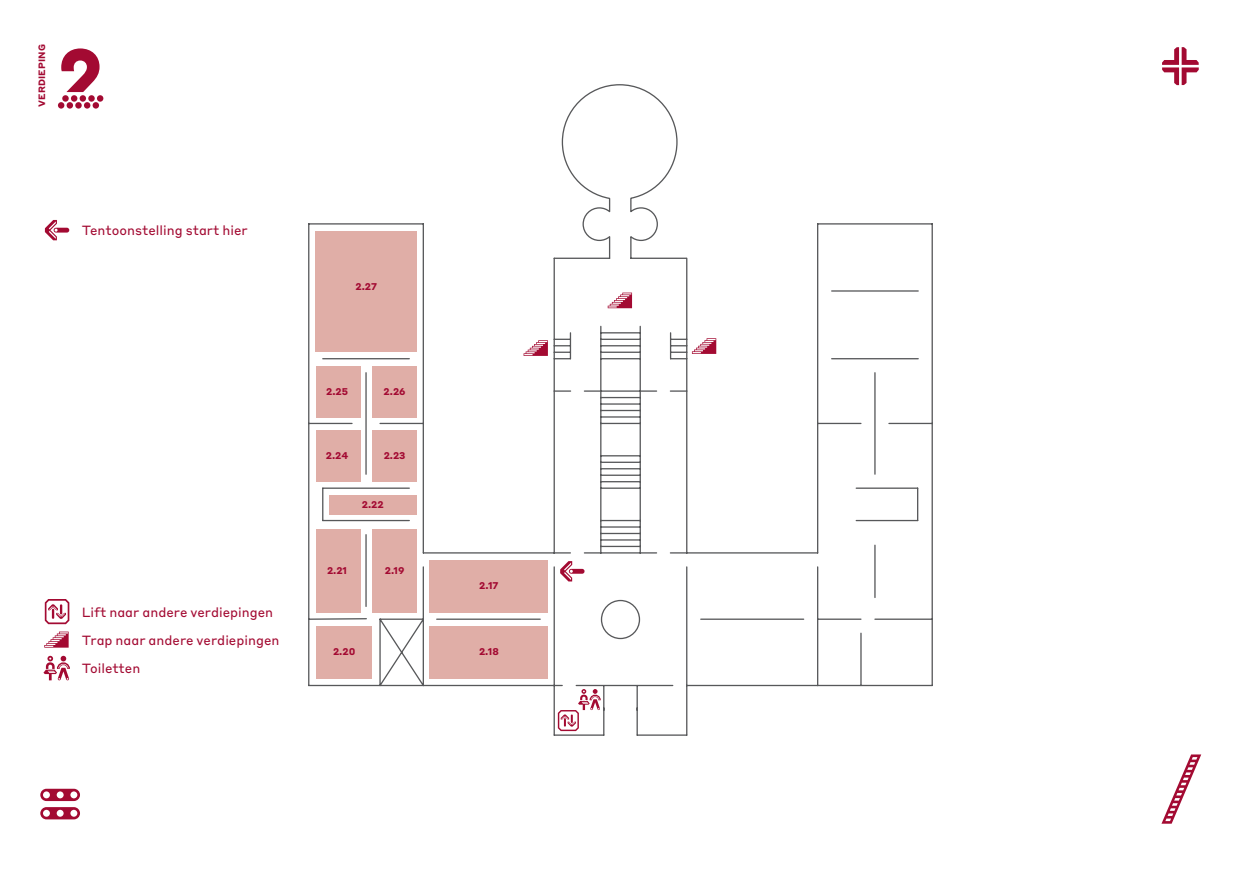
<style>
.page{position:relative;width:1241px;height:869px;background:#fff}
.page>*{position:absolute;margin:0;border:0;box-sizing:border-box;transform-origin:0 0}
.BF_BL_Logo_Text_Large{font:78.75px "Bonnefanten Block";color:#a30a32}
.BF_BL_Floorplan_Key-Text{font:13.12px "Styrene B";color:#a30a32}
.BF_BL_Floorplan_Key-Text-2{font:700 9.62px "Styrene B";color:#a30a32}
.BF_BL_Floorplan_Floor-ref_EN{font:700 9.1px "Styrene B";letter-spacing:.01em;color:#a30a32}
</style>
<div class="page">
<svg style="left:308px;top:84px;width:625px;height:652px"></svg>
<hr style="left:831px;top:290px;width:87px;height:1px;background:#57585a">
<svg style="left:607px;top:292px;width:25px;height:16px"></svg>
<svg style="left:45px;top:220px;width:24px;height:20px"></svg>
<svg style="left:45px;top:599px;width:24px;height:25px"></svg>
<svg style="left:44px;top:631px;width:25px;height:16px"></svg>
<svg style="left:43px;top:655px;width:27px;height:25px"></svg>
<svg style="left:560px;top:561px;width:24px;height:20px"></svg>
<svg style="left:557px;top:688px;width:43px;height:42px"></svg>
<svg style="left:523px;top:340px;width:25px;height:16px"></svg>
<svg style="left:691px;top:338px;width:25px;height:16px"></svg>
<div style="left:316px;top:625px;width:56px;height:53px;background:#e0aea7"></div>
<div style="left:329px;top:495px;width:87px;height:19px;background:#e0aea7"></div>
<p class="BF_BL_Floorplan_Floor-ref_EN" style="left:34px;top:107px;width:64px;rotate:-90deg">VERDIEPING</p>
<p class="BF_BL_Logo_Text_Large" style="left:56px;top:30px;width:50px">2</p>
<p class="BF_BL_Floorplan_Key-Text" style="left:82px;top:219px;width:168px">Tentoonstelling start hier</p>
<p class="BF_BL_Floorplan_Key-Text" style="left:82px;top:600px;width:193px">Lift naar andere verdiepingen</p>
<p class="BF_BL_Floorplan_Key-Text" style="left:82px;top:628px;width:199px">Trap naar andere verdiepingen</p>
<p class="BF_BL_Floorplan_Key-Text" style="left:82px;top:656px;width:60px">Toiletten</p>
<p class="BF_BL_Logo_Text_Large" style="left:38px;top:754px;width:45px">=</p>
<p class="BF_BL_Floorplan_Key-Text-2" style="left:355px;top:278px;width:23px">2.27</p>
<p class="BF_BL_Floorplan_Key-Text-2" style="left:326px;top:383px;width:23px">2.25</p>
<p class="BF_BL_Floorplan_Key-Text-2" style="left:383px;top:383px;width:24px">2.26</p>
<p class="BF_BL_Floorplan_Key-Text-2" style="left:326px;top:447px;width:24px">2.24</p>
<p class="BF_BL_Floorplan_Key-Text-2" style="left:383px;top:447px;width:23px">2.23</p>
<p class="BF_BL_Floorplan_Key-Text-2" style="left:362px;top:496px;width:23px">2.22</p>
<p class="BF_BL_Floorplan_Key-Text-2" style="left:327px;top:562px;width:22px">2.21</p>
<p class="BF_BL_Floorplan_Key-Text-2" style="left:385px;top:562px;width:21px">2.19</p>
<p class="BF_BL_Floorplan_Key-Text-2" style="left:333px;top:643px;width:24px">2.20</p>
<p class="BF_BL_Floorplan_Key-Text-2" style="left:479px;top:577px;width:21px">2.17</p>
<p class="BF_BL_Floorplan_Key-Text-2" style="left:479px;top:643px;width:21px">2.18</p>
<p class="BF_BL_Logo_Text_Large" style="left:1159px;top:16px;width:43px">+</p>
<p class="BF_BL_Logo_Text_Large" style="left:1161px;top:740px;width:41px">/</p>
</div>
